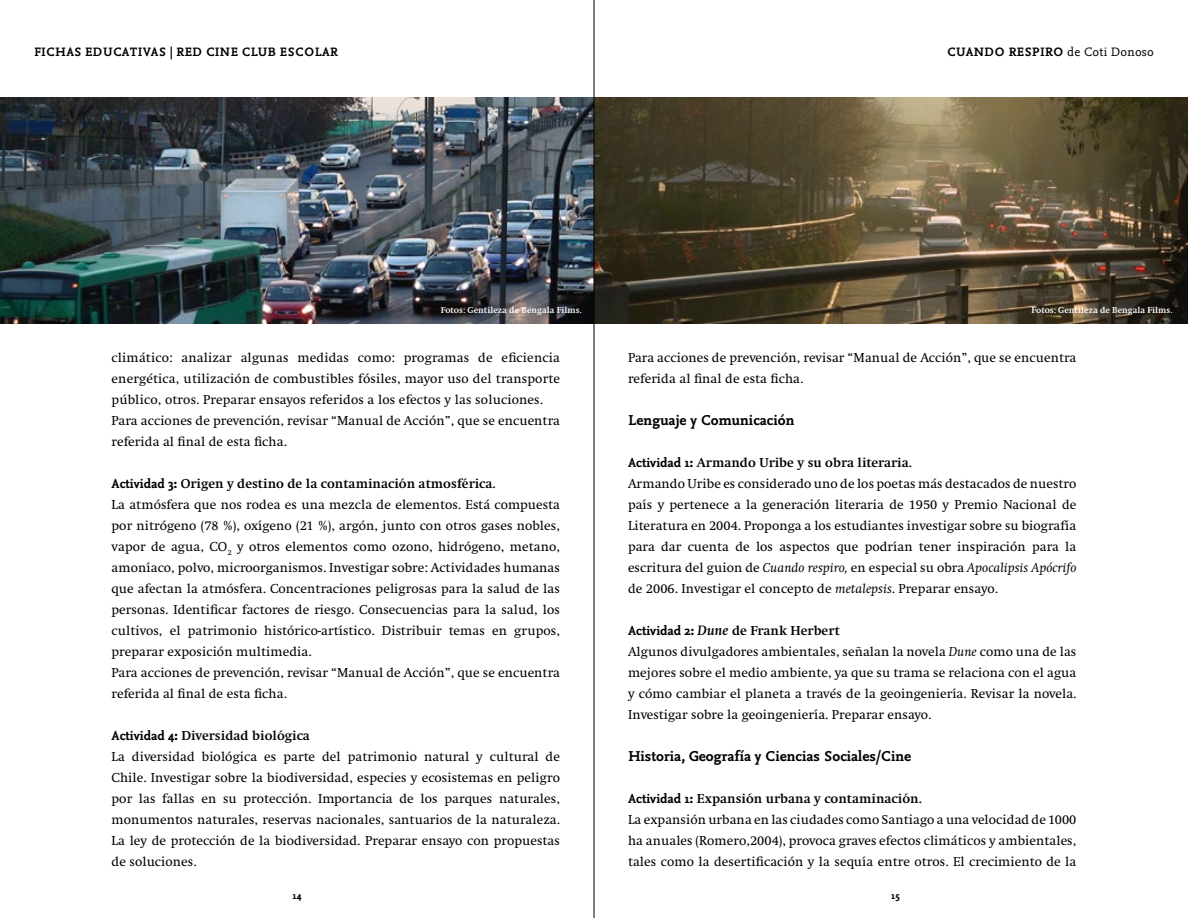
<style>
.page{position:relative;width:1188px;height:918px;background:#fff}
.page>*{position:absolute;margin:0;border:0;box-sizing:border-box;transform-origin:0 0}
.t1{font:700 15px "Nexus Mix";letter-spacing:.005em;color:#000}
.t2{font:13.5px/21px "Swift";letter-spacing:.005em;color:#000}
.t3{font:700 12.75px "Nexus Mix";letter-spacing:.02em;color:#000}
.t4{font:700 10.5px "Nexus Mix";color:#000}
.t5{font:700 9px "Swift";letter-spacing:.005em;color:#fff}
.s1{font-weight:400}
.s2{font-family:"Nexus Mix";font-weight:700}
.s3{font-weight:700}
.s4{font-style:italic}
.s5{font-weight:700;font-style:italic}
</style>
<div class="page">
<img style="left:0;top:98px;width:1188px;height:225px">
<hr style="left:594px;top:0;width:1px;height:918px;background:#000">
<p class="t3" style="left:34px;top:44px;width:305px">FICHAS EDUCATIVAS | RED CINE CLUB ESCOLAR</p>
<p class="t3" style="left:947px;top:44px;width:208px">CUANDO RESPIRO <span class="s1">de Coti Donoso</span></p>
<p class="t5" style="left:441px;top:305px;width:142px">Fotos: Gentileza de Bengala Films.</p>
<p class="t5" style="left:1032px;top:305px;width:142px">Fotos: Gentileza de Bengala Films.</p>
<p class="t2" style="left:112px;top:347px;width:450px">climático: analizar algunas medidas como: programas de eficiencia energética, utilización de combustibles fósiles, mayor uso del transporte público, otros. Preparar ensayos referidos a los efectos y las soluciones.<br>Para acciones de prevención, revisar “Manual de Acción”, que se encuentra referida al final de esta ficha.</p>
<p class="t2" style="left:112px;top:473px;width:450px"><span class="s2">Actividad 3:</span> <span class="s3">Origen y destino de la contaminación atmosférica.<br></span>La atmósfera que nos rodea es una mezcla de elementos. Está compuesta por nitrógeno (78 %), oxígeno (21 %), argón, junto con otros gases nobles, vapor de agua, CO<sub>2</sub> y otros elementos como ozono, hidrógeno, metano, amoníaco, polvo, microorganismos. Investigar sobre: Actividades humanas que afectan la atmósfera. Concentraciones peligrosas para la salud de las personas. Identificar factores de riesgo. Consecuencias para la salud, los cultivos, el patrimonio histórico-artístico. Distribuir temas en grupos, preparar exposición multimedia.<br>Para acciones de prevención, revisar “Manual de Acción”, que se encuentra referida al final de esta ficha.</p>
<p class="t2" style="left:112px;top:725px;width:450px"><span class="s2">Actividad 4:</span> <span class="s3">Diversidad biológica<br></span>La diversidad biológica es parte del patrimonio natural y cultural de Chile. Investigar sobre la biodiversidad, especies y ecosistemas en peligro por las fallas en su protección. Importancia de los parques naturales, monumentos naturales, reservas nacionales, santuarios de la naturaleza.<br>La ley de protección de la biodiversidad. Preparar ensayo con propuestas de soluciones.</p>
<p class="t2" style="left:628px;top:347px;width:450px">Para acciones de prevención, revisar “Manual de Acción”, que se encuentra referida al final de esta ficha.</p>
<p class="t1" style="left:628px;top:411px;width:168px">Lenguaje y Comunicación</p>
<p class="t2" style="left:628px;top:452px;width:450px"><span class="s2">Actividad 1:</span> <span class="s3">Armando Uribe y su obra literaria.<br></span>Armando Uribe es considerado uno de los poetas más destacados de nuestro país y pertenece a la generación literaria de 1950 y Premio Nacional de Literatura en 2004. Proponga a los estudiantes investigar sobre su biografía para dar cuenta de los aspectos que podrían tener inspiración para la escritura del guion de <span class="s4">Cuando respiro,</span> en especial su obra <span class="s4">Apocalipsis Apócrifo </span>de 2006. Investigar el concepto de <span class="s4">metalepsis</span>. Preparar ensayo.</p>
<p class="t2" style="left:628px;top:620px;width:450px"><span class="s2">Actividad 2:</span> <span class="s5">Dune</span> <span class="s3">de Frank Herbert<br></span>Algunos divulgadores ambientales, señalan la novela <span class="s4">Dune</span> como una de las mejores sobre el medio ambiente, ya que su trama se relaciona con el agua y cómo cambiar el planeta a través de la geoingeniería. Revisar la novela.<br>Investigar sobre la geoingeniería. Preparar ensayo.</p>
<p class="t1" style="left:628px;top:747px;width:285px">Historia, Geografía y Ciencias Sociales/Cine</p>
<p class="t2" style="left:628px;top:788px;width:450px"><span class="s2">Actividad 1:</span> <span class="s3">Expansión urbana y contaminación.<br></span>La expansión urbana en las ciudades como Santiago a una velocidad de 1000 ha anuales (Romero,2004), provoca graves efectos climáticos y ambientales, tales como la desertificación y la sequía entre otros. El crecimiento de la</p>
<p class="t4" style="left:292px;top:889px;width:11px">14</p>
<p class="t4" style="left:891px;top:889px;width:10px">15</p>
</div>
